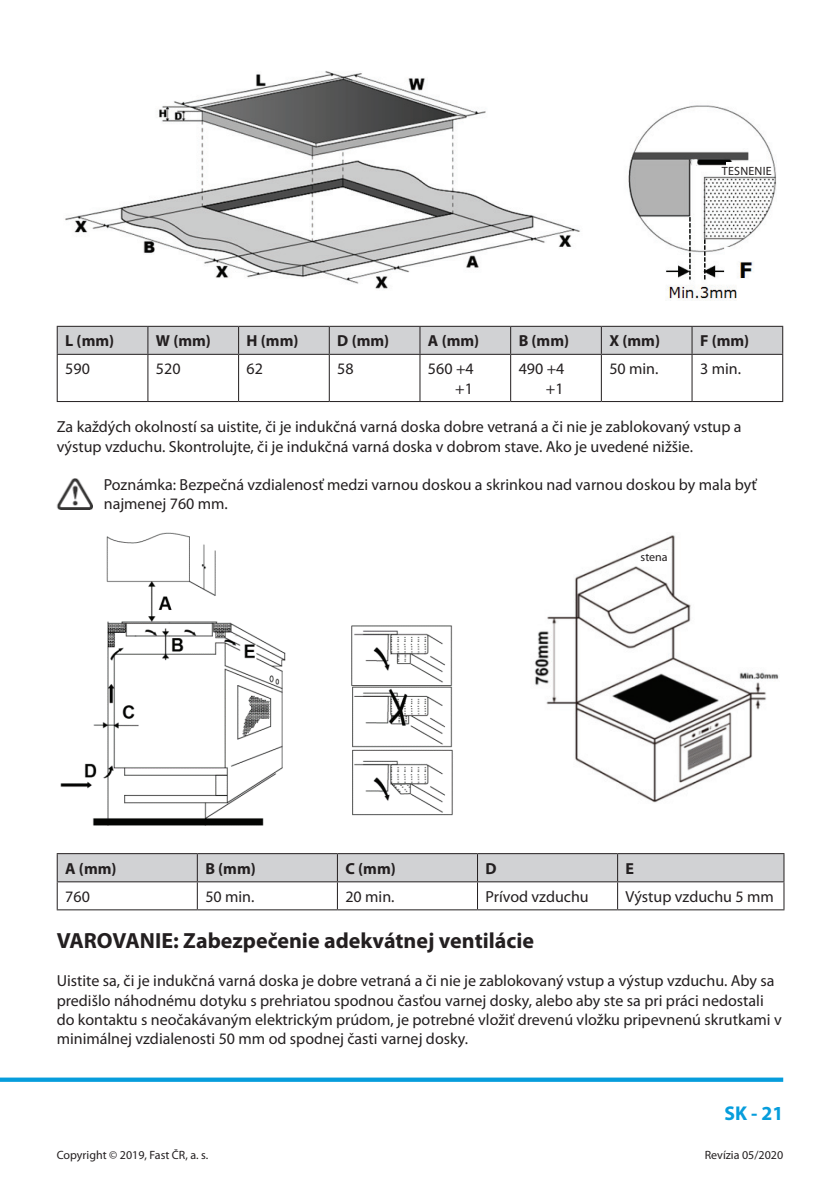
<style>
.page{position:relative;width:840px;height:1191px;background:#fff}
.page>*{position:absolute;margin:0;border:0;box-sizing:border-box;transform-origin:0 0}
.Podnadpis_11{font:700 22px "Myriad Pro";color:#231f20}
.t1{font:700 20px "Myriad Pro";color:#069ddc}
.Základný_8{font:16px/19.2px "Myriad Pro";color:#231f20}
.Základný_8-2{font:700 16px "Myriad Pro";color:#231f20}
.Základný_7{font:12px "Myriad Pro";color:#231f20}
.Základný_7-2{font:12px "Myriad Pro";letter-spacing:.02em;color:#231f20}
</style>
<div class="page">
<svg style="left:1px;top:1077px;width:781px;height:4px;background:#29aae0"></svg>
<img style="left:65px;top:71px;width:710px;height:230px">
<div style="left:726px;top:162px;width:45px;height:13px;background:#fff"></div>
<svg style="left:57px;top:326px;width:725px;height:28px;background:#c8c9cb"></svg>
<hr style="left:57px;top:354px;width:91px;height:1px;background:#231f20">
<hr style="left:57px;top:355px;width:1px;height:46px;background:#231f20">
<hr style="left:148px;top:354px;width:90px;height:1px;background:#231f20">
<hr style="left:147px;top:355px;width:1px;height:46px;background:#231f20">
<hr style="left:238px;top:354px;width:91px;height:1px;background:#231f20">
<hr style="left:238px;top:355px;width:1px;height:46px;background:#231f20">
<hr style="left:329px;top:354px;width:91px;height:1px;background:#231f20">
<hr style="left:328px;top:355px;width:1px;height:46px;background:#231f20">
<hr style="left:420px;top:354px;width:90px;height:1px;background:#231f20">
<hr style="left:419px;top:355px;width:1px;height:46px;background:#231f20">
<hr style="left:510px;top:354px;width:91px;height:1px;background:#231f20">
<hr style="left:510px;top:355px;width:1px;height:46px;background:#231f20">
<hr style="left:601px;top:354px;width:90px;height:1px;background:#231f20">
<hr style="left:600px;top:355px;width:1px;height:46px;background:#231f20">
<hr style="left:691px;top:354px;width:91px;height:1px;background:#231f20">
<hr style="left:691px;top:355px;width:1px;height:46px;background:#231f20">
<hr style="left:781px;top:355px;width:1px;height:46px;background:#231f20">
<hr style="left:57px;top:401px;width:91px;height:1px;background:#231f20">
<hr style="left:148px;top:401px;width:90px;height:1px;background:#231f20">
<hr style="left:238px;top:401px;width:91px;height:1px;background:#231f20">
<hr style="left:329px;top:401px;width:91px;height:1px;background:#231f20">
<hr style="left:420px;top:401px;width:90px;height:1px;background:#231f20">
<hr style="left:510px;top:401px;width:91px;height:1px;background:#231f20">
<hr style="left:601px;top:401px;width:90px;height:1px;background:#231f20">
<hr style="left:691px;top:401px;width:91px;height:1px;background:#231f20">
<img style="left:57px;top:478px;width:35px;height:32px">
<img style="left:60px;top:532px;width:393px;height:294px">
<img style="left:534px;top:535px;width:245px;height:268px">
<svg style="left:57px;top:853px;width:727px;height:56px"></svg>
<hr style="left:57px;top:909px;width:140px;height:1px;background:#231f20">
<hr style="left:197px;top:909px;width:140px;height:1px;background:#231f20">
<hr style="left:337px;top:909px;width:140px;height:1px;background:#231f20">
<hr style="left:477px;top:909px;width:140px;height:1px;background:#231f20">
<hr style="left:617px;top:909px;width:167px;height:1px;background:#231f20">
<div style="left:645px;top:550px;width:25px;height:12px;background:#fff"></div>
<p class="Základný_7-2" style="left:721px;top:163px;width:51px">TESNENIE</p>
<p class="Základný_8-2" style="left:65px;top:330px;width:50px">L (mm)</p>
<p class="Základný_8-2" style="left:156px;top:330px;width:57px">W (mm)</p>
<p class="Základný_8-2" style="left:246px;top:330px;width:53px">H (mm)</p>
<p class="Základný_8-2" style="left:337px;top:330px;width:53px">D (mm)</p>
<p class="Základný_8-2" style="left:428px;top:330px;width:53px">A (mm)</p>
<p class="Základný_8-2" style="left:518px;top:330px;width:52px">B (mm)</p>
<p class="Základný_8-2" style="left:609px;top:330px;width:52px">X (mm)</p>
<p class="Základný_8-2" style="left:699px;top:330px;width:51px">F (mm)</p>
<p class="Základný_8" style="left:65px;top:359px;width:26px">590</p>
<p class="Základný_8" style="left:156px;top:359px;width:26px">520</p>
<p class="Základný_8" style="left:246px;top:359px;width:18px">62</p>
<p class="Základný_8" style="left:337px;top:359px;width:18px">58</p>
<p class="Základný_8" style="left:428px;top:359px;width:47px">560 +4</p>
<p class="Základný_8" style="left:455px;top:378px;width:19px">+1</p>
<p class="Základný_8" style="left:609px;top:359px;width:51px">50 min.</p>
<p class="Základný_8" style="left:699px;top:359px;width:42px">3 min.</p>
<p class="Základný_8" style="left:518px;top:359px;width:47px">490 +4</p>
<p class="Základný_8" style="left:545px;top:378px;width:19px">+1</p>
<p class="Základný_8" style="left:57px;top:417px;width:686px">Za každých okolností sa uistite, či je indukčná varná doska dobre vetraná a či nie je zablokovaný vstup a výstup vzduchu. Skontrolujte, či je indukčná varná doska v dobrom stave. Ako je uvedené nižšie.</p>
<p class="Základný_8" style="left:104px;top:475px;width:654px">Poznámka: Bezpečná vzdialenosť medzi varnou doskou a skrinkou nad varnou doskou by mala byť najmenej 760 mm.</p>
<p class="Základný_7" style="left:640px;top:549px;width:29px">stena</p>
<p class="Základný_8-2" style="left:65px;top:858px;width:53px">A (mm)</p>
<p class="Základný_8-2" style="left:205px;top:858px;width:52px">B (mm)</p>
<p class="Základný_8-2" style="left:345px;top:858px;width:52px">C (mm)</p>
<p class="Základný_8-2" style="left:485px;top:858px;width:13px">D</p>
<p class="Základný_8-2" style="left:625px;top:858px;width:10px">E</p>
<p class="Základný_8" style="left:65px;top:886px;width:26px">760</p>
<p class="Základný_8" style="left:205px;top:886px;width:51px">50 min.</p>
<p class="Základný_8" style="left:345px;top:886px;width:51px">20 min.</p>
<p class="Základný_8" style="left:485px;top:886px;width:105px">Prívod vzduchu</p>
<p class="Základný_8" style="left:625px;top:886px;width:150px">Výstup vzduchu 5 mm</p>
<p class="Podnadpis_11" style="left:57px;top:926px;width:478px">VAROVANIE: Zabezpečenie adekvátnej ventilácie</p>
<p class="Základný_8" style="left:57px;top:971px;width:726px">Uistite sa, či je indukčná varná doska je dobre vetraná a či nie je zablokovaný vstup a výstup vzduchu. Aby sa predišlo náhodnému dotyku s prehriatou spodnou časťou varnej dosky, alebo aby ste sa pri práci nedostali do kontaktu s neočakávaným elektrickým prúdom, je potrebné vložiť drevenú vložku pripevnenú skrutkami v minimálnej vzdialenosti 50 mm od spodnej časti varnej dosky.</p>
<p class="t1" style="left:724px;top:1099px;width:60px">SK - 21</p>
<p class="Základný_7" style="left:57px;top:1147px;width:153px">Copyright © 2019, Fast ČR, a. s.</p>
<p class="Základný_7" style="left:704px;top:1147px;width:80px">Revízia 05/2020</p>
</div>
